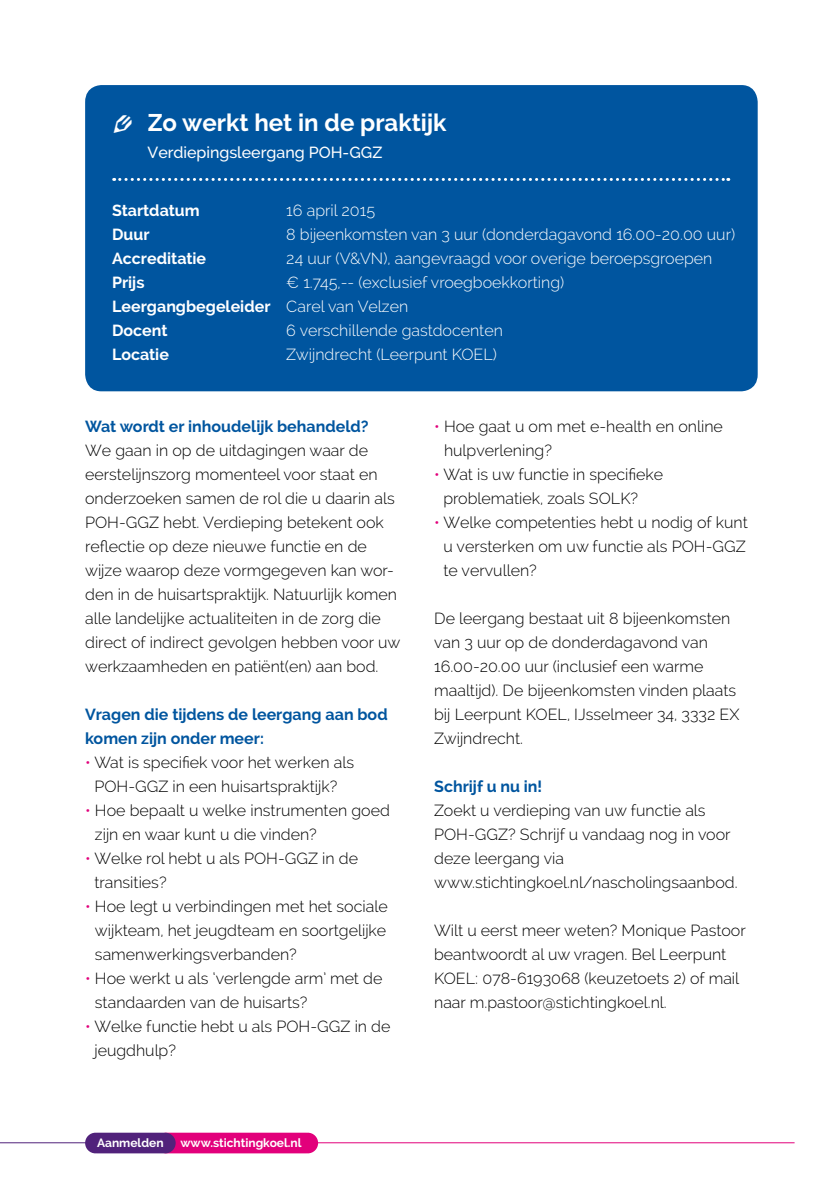
<style>
.page{position:relative;width:840px;height:1191px;background:#fff}
.page>*{position:absolute;margin:0;border:0;box-sizing:border-box;transform-origin:0 0}
.t1{font:700 24px "Raleway";color:#fff}
.t2{font:300 16px/24px "Raleway";color:#000}
.t3{font:300 16px/24px "Raleway";color:#fff}
.t4{font:700 16px/24px "Raleway";color:#00559f}
.t5{font:700 16px "Raleway";color:#fff}
.t6{font:500 16px "Raleway";color:#fff}
.t7{font:700 12px "Raleway";color:#fff}
.s1{font-family:"Modern Pictograms";font-weight:400;font-size:32px}
.s2{font-weight:700}
.s3{color:#e2007b}
</style>
<div class="page">
<hr style="left:0;top:1142px;width:98px;height:1px;background:#51227b">
<hr style="left:315px;top:1142px;width:479px;height:1px;background:#e2007b">
<svg style="left:85px;top:1132px;width:233px;height:21px;background:#af1981"></svg>
<div style="left:85px;top:85px;width:672px;height:306px;background:#00559f;border-radius:17px"></div>
<svg style="left:114px;top:178px;width:614px;height:3px"></svg>
<h1 class="t1" style="left:112px;top:109px;width:336px"><span class="s1">✎</span> Zo werkt het in de praktijk</h1>
<p class="t6" style="left:147px;top:143px;width:236px">Verdiepingsleergang POH-GGZ</p>
<p class="t5" style="left:112px;top:201px;width:89px">Startdatum</p>
<p class="t3" style="left:286px;top:198px;width:90px">16 april 2015</p>
<p class="t5" style="left:112px;top:225px;width:39px">Duur</p>
<p class="t3" style="left:286px;top:222px;width:450px">8 bijeenkomsten van 3 uur (donderdagavond 16.00-20.00 uur)</p>
<p class="t5" style="left:112px;top:249px;width:96px">Accreditatie</p>
<p class="t3" style="left:286px;top:246px;width:427px">24 uur (V&amp;VN), aangevraagd voor overige beroepsgroepen</p>
<p class="t5" style="left:112px;top:273px;width:34px">Prijs</p>
<p class="t3" style="left:112px;top:270px;width:453px;text-indent:174px">€ 1.745,-- (exclusief vroegboekkorting)<br><span class="s2">Leergangbegeleider</span> Carel van Velzen<br><span class="s2">Docent</span></p>
<p class="t3" style="left:286px;top:318px;width:218px">6 verschillende gastdocenten</p>
<p class="t5" style="left:112px;top:345px;width:58px">Locatie</p>
<p class="t3" style="left:286px;top:342px;width:212px">Zwijndrecht (Leerpunt KOEL)</p>
<p class="t4" style="left:85px;top:414px;width:285px">Wat wordt er inhoudelijk behandeld?</p>
<p class="t2" style="left:85px;top:438px;width:316px">We gaan in op de uitdagingen waar de eerstelijnszorg momenteel voor staat en onderzoeken samen de rol die u daarin als POH-GGZ hebt. Verdieping betekent ook reflectie op deze nieuwe functie en de wijze waarop deze vormgegeven kan wor&shy;den in de huisartspraktijk. Natuurlijk komen alle landelijke actualiteiten in de zorg die direct of indirect gevolgen hebben voor uw werkzaamheden en patiënt(en) aan bod.</p>
<p class="t4" style="left:85px;top:702px;width:304px">Vragen die tijdens de leergang aan bod komen zijn onder meer:</p>
<p class="t2" style="left:85px;top:750px;width:270px;text-align:center"><span class="s3">•</span> Wat is specifiek voor het werken als<br>POH-GGZ in een huisartspraktijk?</p>
<p class="t2" style="left:95px;top:798px;width:296px;text-indent:-10px"><span class="s3">•</span> Hoe bepaalt u welke instrumenten goed zijn en waar kunt u die vinden?</p>
<p class="t2" style="left:94px;top:846px;width:265px;text-indent:-9px"><span class="s3">•</span> Welke rol hebt u als POH-GGZ in de transities?</p>
<p class="t2" style="left:95px;top:894px;width:294px;text-align:justify;text-indent:-10px"><span class="s3">•</span> Hoe legt u verbindingen met het sociale wijkteam, het jeugdteam en soortgelijke samenwerkingsverbanden?</p>
<p class="t2" style="left:95px;top:966px;width:289px;text-indent:-10px"><span class="s3">•</span> Hoe werkt u als ‘verlengde arm’ met de standaarden van de huisarts?</p>
<p class="t2" style="left:94px;top:1014px;width:297px;text-indent:-9px"><span class="s3">•</span> Welke functie hebt u als POH-GGZ in de jeugdhulp?</p>
<p class="t7" style="left:97px;top:1135px;width:68px">Aanmelden</p>
<p class="t7" style="left:180px;top:1135px;width:123px">www.stichtingkoel.nl</p>
<p class="t2" style="left:444px;top:414px;width:280px;text-indent:-10px"><span class="s3">•</span> Hoe gaat u om met e-health en online hulpverlening?</p>
<p class="t2" style="left:443px;top:462px;width:221px;text-indent:-9px"><span class="s3">•</span> Wat is uw functie in specifieke problematiek, zoals SOLK?</p>
<p class="t2" style="left:443px;top:510px;width:306px;text-indent:-9px"><span class="s3">•</span> Welke competenties hebt u nodig of kunt u versterken om uw functie als POH-GGZ te vervullen?</p>
<p class="t2" style="left:434px;top:606px;width:306px">De leergang bestaat uit 8 bijeenkomsten van 3 uur op de donderdagavond van 16.00-20.00 uur (inclusief een warme maaltijd). De bijeenkomsten vinden plaats bij Leerpunt KOEL, IJsselmeer 34, 3332 EX Zwijndrecht.</p>
<p class="t4" style="left:434px;top:774px;width:109px">Schrijf u nu in!</p>
<p class="t2" style="left:434px;top:798px;width:305px">Zoekt u verdieping van uw functie als POH-GGZ? Schrijf u vandaag nog in voor deze leergang via www.stichtingkoel.nl/nascholingsaanbod.</p>
<p class="t2" style="left:434px;top:918px;width:313px">Wilt u eerst meer weten? Monique Pastoor beantwoordt al uw vragen. Bel Leerpunt KOEL: 078-6193068 (keuzetoets 2) of mail naar m.pastoor@stichtingkoel.nl.</p>
</div>
